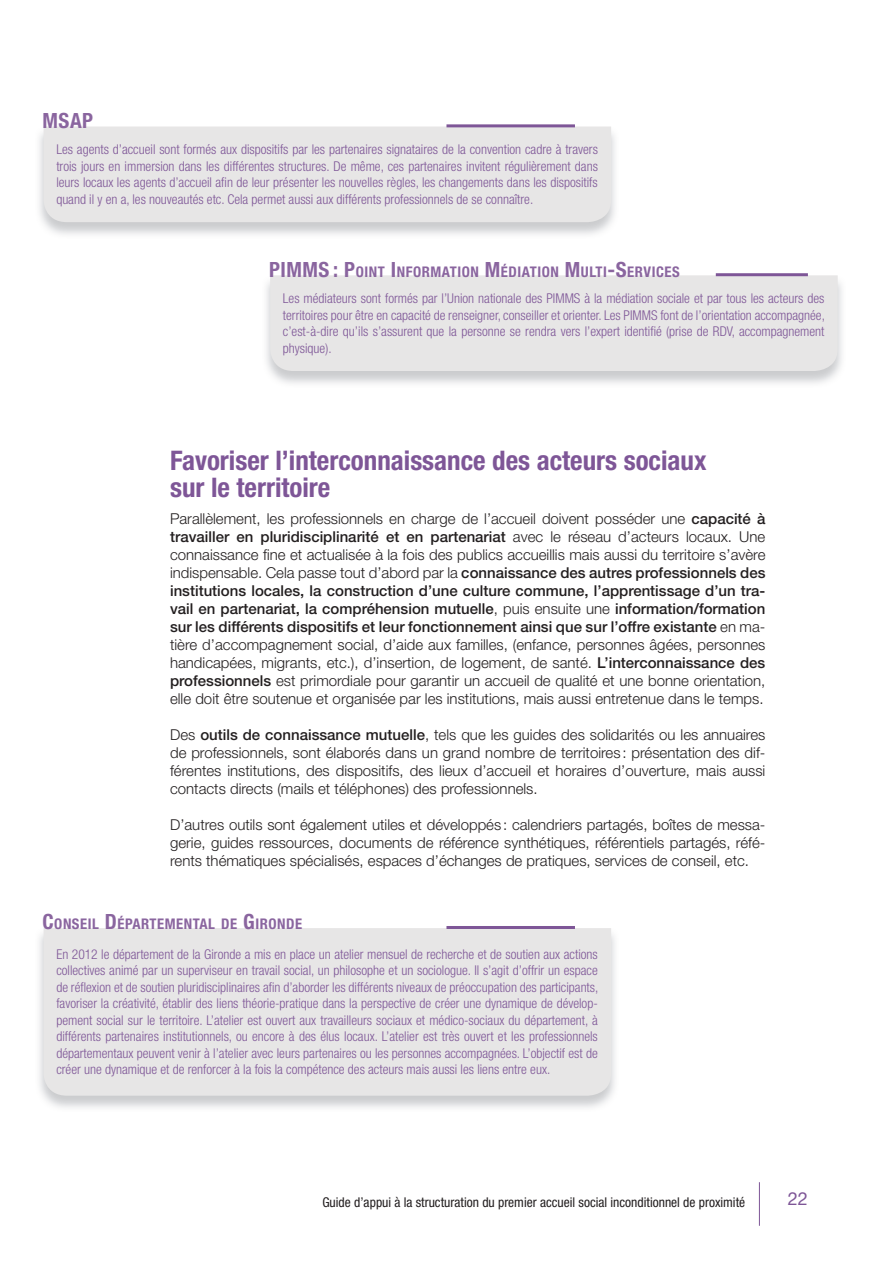
<style>
.page{position:relative;width:893px;height:1263px;background:#fff}
.page>*{position:absolute;margin:0;border:0;box-sizing:border-box;transform-origin:0 0}
.t1{font:700 condensed 27px/27px "Helvetica Neue LT Std";color:#7e5697}
.t2{font:700 condensed 21px "Helvetica Neue LT Std";color:#8a659f}
.t3{font:18px "Helvetica Neue LT Std";color:#7e5697}
.t4{font:300 15px/18px "Helvetica Neue LT Std";color:#231f20;text-align:justify}
.t5{font:700 condensed 14.7px "Helvetica Neue LT Std";letter-spacing:.035em;color:#8a659f}
.t6{font:300 condensed 13.5px/16.5px "Helvetica Neue LT Std";color:#7e5697;text-align:justify}
.t7{font:condensed 13.5px "Helvetica Neue LT Std";color:#231f20}
.s1{font-size:21px}
.s2{font-weight:500}
</style>
<div class="page">
<hr style="left:759px;top:1182px;width:1px;height:44px;background:#7e5697">
<div style="left:44px;top:126px;width:567px;height:96px;background:#e7e6e6"></div>
<hr style="left:446px;top:124px;width:129px;height:3px;background:#7e5697">
<div style="left:270px;top:275px;width:568px;height:96px;background:#e7e6e6"></div>
<hr style="left:716px;top:273px;width:92px;height:3px;background:#7e5697">
<div style="left:44px;top:928px;width:567px;height:168px;background:#e7e6e6"></div>
<hr style="left:446px;top:926px;width:129px;height:3px;background:#7e5697">
<h2 class="t2" style="left:43px;top:107px;width:52px">MSAP</h2>
<p class="t6" style="left:56px;top:141px;width:543px">Les agents d’accueil sont formés aux dispositifs par les partenaires signataires de la convention cadre à travers trois jours en immersion dans les différentes structures. De même, ces partenaires invitent régulièrement dans leurs locaux les agents d’accueil afin de leur présenter les nouvelles règles, les changements dans les dispositifs quand il y en a, les nouveautés etc. Cela permet aussi aux différents professionnels de se connaître.</p>
<p class="t5" style="left:269px;top:262px;width:412px"><span class="s1">PIMMS : P</span>OINT <span class="s1">I</span>NFORMATION <span class="s1">M</span>ÉDIATION <span class="s1">M</span>ULTI<span class="s1">-S</span>ERVICES</p>
<p class="t6" style="left:283px;top:290px;width:543px">Les médiateurs sont formés par l’Union nationale des PIMMS à la médiation sociale et par tous les acteurs des territoires pour être en capacité de renseigner, conseiller et orienter. Les PIMMS font de l’orientation accompagnée, c’est-à-dire qu’ils s’assurent que la personne se rendra vers l’expert identifié (prise de RDV, accompagnement physique).</p>
<h1 class="t1" style="left:170px;top:447px;width:538px">Favoriser l’interconnaissance des acteurs sociaux sur le territoire</h1>
<p class="t4" style="left:170px;top:509px;width:597px">Parallèlement, les professionnels en charge de l’accueil doivent posséder une <span class="s2">capacité à travailler en pluridisciplinarité et en partenariat</span> avec le réseau d’acteurs locaux. Une connaissance fine et actualisée à la fois des publics accueillis mais aussi du territoire s’avère indispensable. Cela passe tout d’abord par la <span class="s2">connaissance des autres professionnels des institutions locales, la construction d’une culture commune, l’apprentissage d’un tra&shy;vail en partenariat, la compréhension mutuelle</span>, puis ensuite une <span class="s2">information/formation sur les différents dispositifs et leur fonctionnement ainsi que sur l’offre existante</span> en ma&shy;tière d’accompagnement social, d’aide aux familles, (enfance, personnes âgées, personnes handicapées, migrants, etc.), d’insertion, de logement, de santé. <span class="s2">L’interconnaissance des professionnels</span> est primordiale pour garantir un accueil de qualité et une bonne orientation, elle doit être soutenue et organisée par les institutions, mais aussi entretenue dans le temps.</p>
<p class="t4" style="left:170px;top:725px;width:597px">Des <span class="s2">outils de connaissance mutuelle</span>, tels que les guides des solidarités ou les annuaires de professionnels, sont élaborés dans un grand nombre de territoires : présentation des dif&shy;férentes institutions, des dispositifs, des lieux d’accueil et horaires d’ouverture, mais aussi contacts directs (mails et téléphones) des professionnels.</p>
<p class="t4" style="left:170px;top:815px;width:597px">D’autres outils sont également utiles et développés : calendriers partagés, boîtes de messa&shy;gerie, guides ressources, documents de référence synthétiques, référentiels partagés, réfé&shy;rents thématiques spécialisés, espaces d’échanges de pratiques, services de conseil, etc.</p>
<p class="t5" style="left:43px;top:915px;width:261px"><span class="s1">C</span>ONSEIL <span class="s1">D</span>ÉPARTEMENTAL DE <span class="s1">G</span>IRONDE</p>
<p class="t6" style="left:56px;top:946px;width:544px">En 2012 le département de la Gironde a mis en place un atelier mensuel de recherche et de soutien aux actions collectives animé par un superviseur en travail social, un philosophe et un sociologue. Il s’agit d’offrir un espace de réflexion et de soutien pluridisciplinaires afin d’aborder les différents niveaux de préoccupation des participants, favoriser la créativité, établir des liens théorie-pratique dans la perspective de créer une dynamique de dévelop&shy;pement social sur le territoire. L’atelier est ouvert aux travailleurs sociaux et médico-sociaux du département, à différents partenaires institutionnels, ou encore à des élus locaux. L’atelier est très ouvert et les professionnels départementaux peuvent venir à l’atelier avec leurs partenaires ou les personnes accompagnées. L’objectif est de créer une dynamique et de renforcer à la fois la compétence des acteurs mais aussi les liens entre eux.</p>
<p class="t7" style="left:322px;top:1194px;width:424px">Guide d’appui à la structuration du premier accueil social inconditionnel de proximité</p>
<h3 class="t3" style="left:788px;top:1187px;width:22px">22</h3>
</div>
